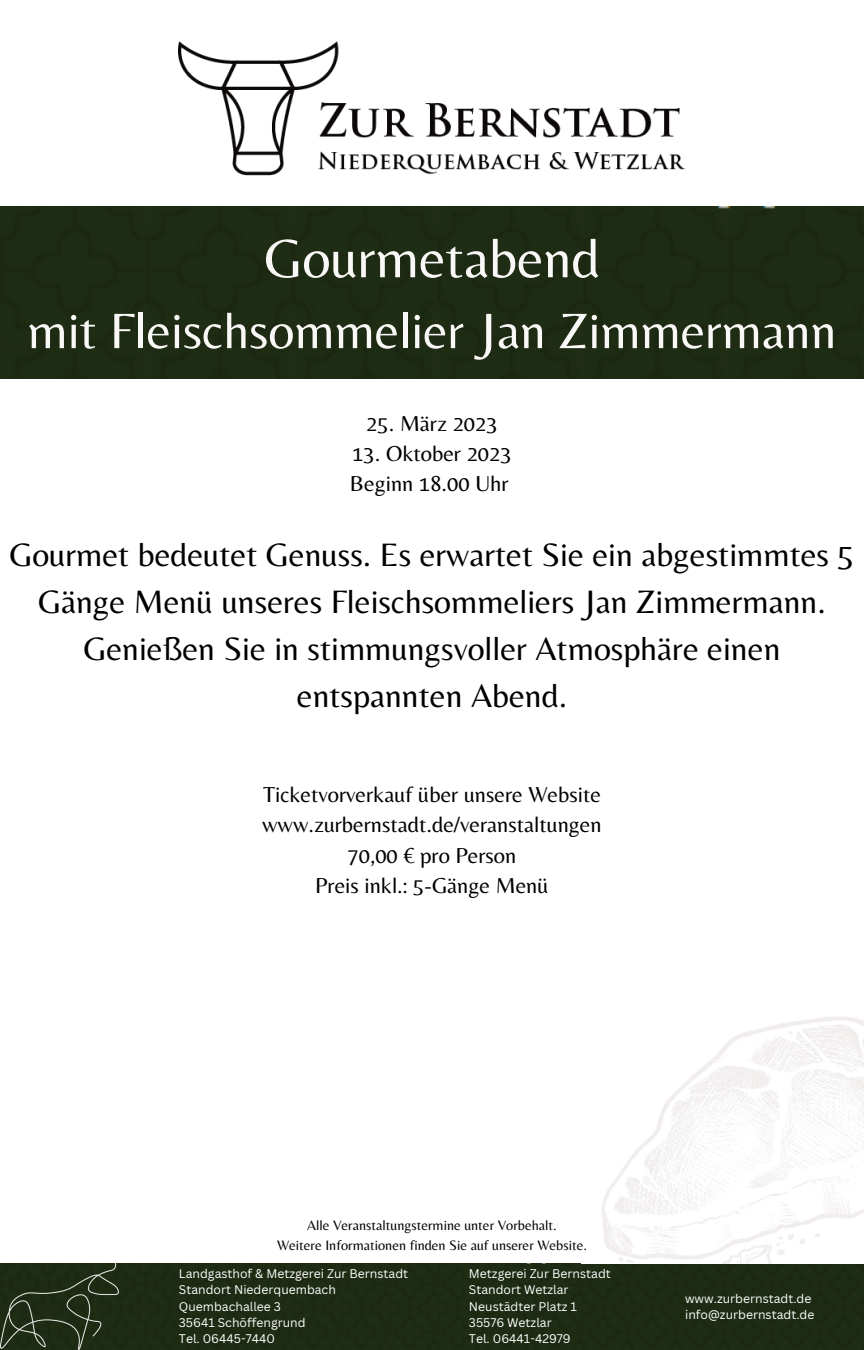
<style>
.page{position:relative;width:864px;height:1350px;background:#fff}
.page>*{position:absolute;margin:0;border:0;box-sizing:border-box;transform-origin:0 0}
.t1{font:56.25px "Belleza";color:#f9f8f7}
.t2{font:51.75px "Belleza";color:#f9f8f7}
.t3{font:33.75px/47.2px "Belleza";color:#000;text-align:center}
.t4{font:22.5px/30.4px "Belleza";color:#000}
.t5{font:14.17px/19.6px "Belleza";color:#000;text-align:center}
.t6{font:12.15px/16.2px "Canva Sans";color:#fff}
</style>
<div class="page">
<div style="left:118px;top:1263px;width:746px;height:86px;background:#1f2c14"></div>
<img style="left:179px;top:41px;width:506px;height:135px">
<img style="left:0;top:1263px;width:118px;height:86px">
<div style="left:0;top:206px;width:864px;height:173px;background:#1f2c14"></div>
<h1 class="t1" style="left:264px;top:225px;width:337px">Gourmetabend</h1>
<h2 class="t2" style="left:27px;top:300px;width:811px">mit Fleischsommelier Jan Zimmermann</h2>
<h3 class="t4" style="left:366px;top:408px;width:133px">25. März 2023</h3>
<h3 class="t4" style="left:350px;top:438px;width:163px">13. Oktober 2023<br>Beginn 18.00 Uhr</h3>
<h3 class="t3" style="left:9px;top:530px;width:847px">Gourmet bedeutet Genuss. Es erwartet Sie ein abgestimmtes 5<br>Gänge Menü unseres Fleischsommeliers Jan Zimmermann.<br>Genießen Sie in stimmungsvoller Atmosphäre einen entspannten Abend.</h3>
<h3 class="t4" style="left:262px;top:779px;width:341px;text-align:center">Ticketvorverkauf über unsere Website www.zurbernstadt.de/veranstaltungen<br>70,00 € pro Person<br>Preis inkl.: 5-Gänge Menü</h3>
<p class="t5" style="left:277px;top:1215px;width:311px">Alle Veranstaltungstermine unter Vorbehalt.<br>Weitere Informationen finden Sie auf unserer Website.</p>
<p class="t6" style="left:179px;top:1265px;width:231px">Landgasthof &amp; Metzgerei Zur Bernstadt<br>Standort Niederquembach<br>Quembachallee 3<br>35641 Schöffengrund<br>Tel. 06445-7440</p>
<p class="t6" style="left:469px;top:1265px;width:143px">Metzgerei Zur Bernstadt<br>Standort Wetzlar<br>Neustädter Platz 1<br>35576 Wetzlar<br>Tel. 06441-42979</p>
<p class="t6" style="left:685px;top:1290px;width:131px">www.zurbernstadt.de info@zurbernstadt.de</p>
</div>
